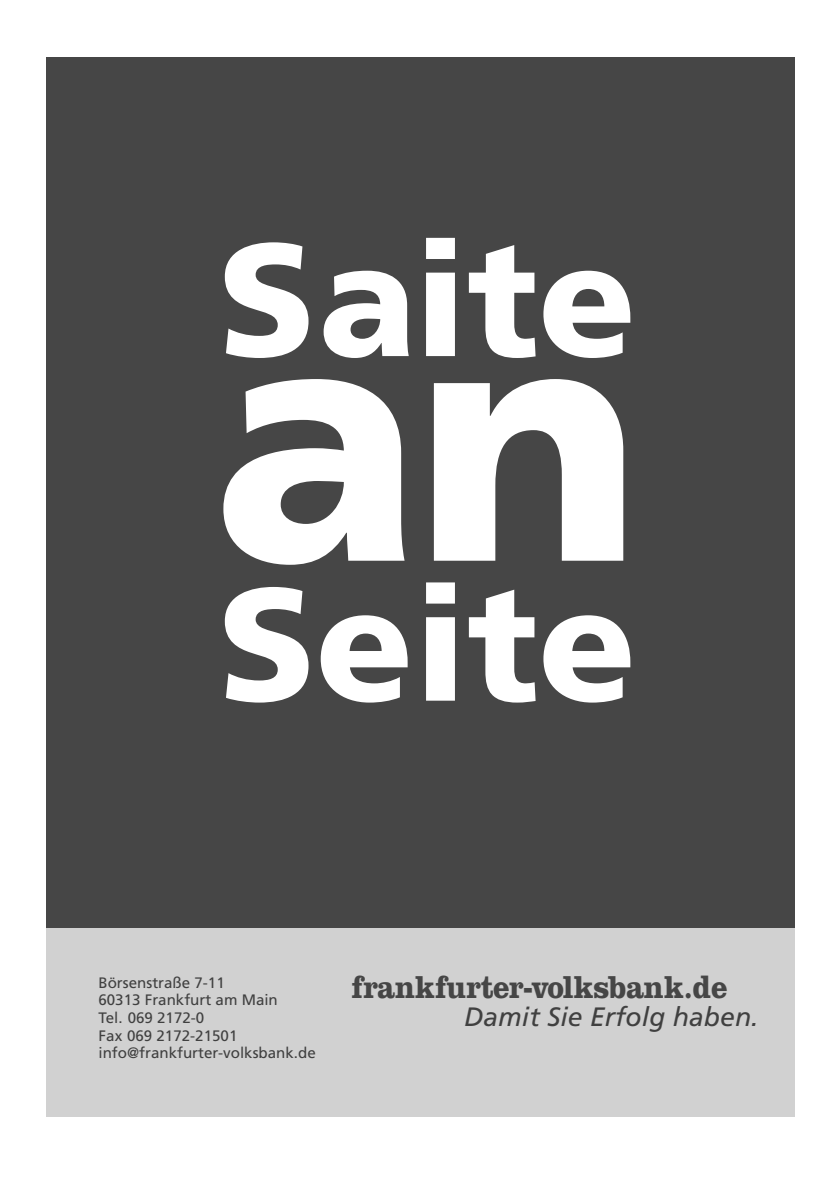
<style>
.page{position:relative;width:840px;height:1191px;background:#fff}
.page>*{position:absolute;margin:0;border:0;box-sizing:border-box;transform-origin:0 0}
.t1{font:900 340.8px "Frutiger";color:#fff}
.t2{font:900 160.2px/344.4px "Frutiger";color:#fff}
.t3{font:700 33px "Clarendon";letter-spacing:-.01em;color:#464646;scale:.9 1}
.t4{font:italic 26.6px "Frutiger";color:#404040}
.t5{font:15.2px/17.6px "Frutiger";color:#404040}
</style>
<div class="page">
<div style="left:46px;top:57px;width:748px;height:880px;background:#464646"></div>
<div style="left:46px;top:928px;width:748px;height:188px;background:#d1d1d1"></div>
<h2 class="t2" style="left:218px;top:127px;width:420px">Saite<br>Seite</h2>
<h1 class="t1" style="left:213px;top:235px;width:431px">an</h1>
<p class="t5" style="left:98px;top:973px;width:219px">Börsenstraße 7-11<br>60313 Frankfurt am Main<br>Tel. 069 2172-0<br>Fax 069 2172-21501 info@frankfurter-volksbank.de</p>
<h3 class="t3" style="left:351px;top:967px;width:418px">frankfurter-volksbank.de</h3>
<h3 class="t4" style="left:464px;top:1001px;width:296px">Damit Sie Erfolg haben.</h3>
</div>
